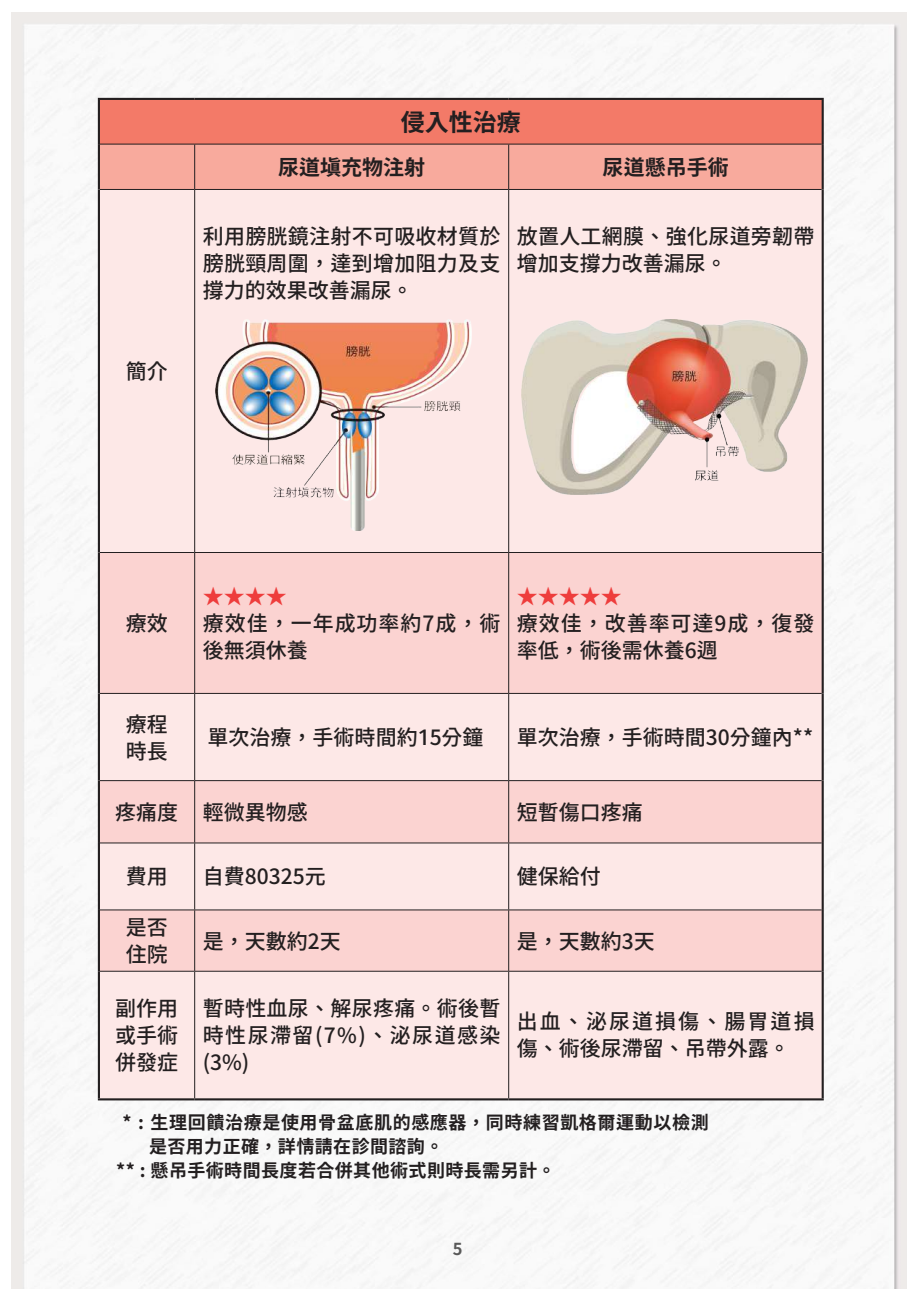
<style>
.page{position:relative;width:919px;height:1289px;background:#fff}
.page>*{position:absolute;margin:0;border:0;box-sizing:border-box;transform-origin:0 0}
.t1{font:24px "Gen Yo Gothic TW B";color:#231f20}
.t2{font:21px/27px "Gen Yo Gothic TW M";color:#231f20;text-align:justify}
.t3{font:21px/27px "Gen Yo Gothic TW M";letter-spacing:.045em;color:#231f20}
.t4{font:21px/27px "Gen Yo Gothic TW M";letter-spacing:.1em;color:#231f20}
.t5{font:21px "Gen Yo Gothic TW B";color:#231f20}
.t6{font:21px "Gen Yo Gothic TW M";color:#ee3d3c}
.t7{font:18px "Gen Yo Gothic TW B";letter-spacing:.025em;color:#231f20}
.t8{font:16.5px "Gen Yo Gothic TW B";color:#595959}
</style>
<div class="page">
<img style="left:12px;top:13px;width:894px;height:1275px">
<div style="left:99px;top:99px;width:723px;height:45px;background:#f37a68"></div>
<div style="left:100px;top:145px;width:721px;height:44px;background:#f8aa9d"></div>
<div style="left:100px;top:190px;width:721px;height:362px;background:#fde8e7"></div>
<div style="left:100px;top:553px;width:721px;height:140px;background:#fbd3d1"></div>
<div style="left:100px;top:694px;width:721px;height:86px;background:#fde8e7"></div>
<div style="left:100px;top:781px;width:721px;height:61px;background:#fbd3d1"></div>
<div style="left:100px;top:843px;width:721px;height:66px;background:#fde8e7"></div>
<div style="left:100px;top:910px;width:721px;height:60px;background:#fbd3d1"></div>
<div style="left:100px;top:971px;width:721px;height:127px;background:#fde8e7"></div>
<hr style="left:100px;top:144px;width:95px;height:1px;background:#231f20">
<hr style="left:195px;top:144px;width:313px;height:1px;background:#231f20">
<hr style="left:194px;top:144px;width:1px;height:45px;background:#231f20">
<hr style="left:508px;top:144px;width:313px;height:1px;background:#231f20">
<hr style="left:508px;top:144px;width:1px;height:45px;background:#231f20">
<hr style="left:100px;top:189px;width:95px;height:1px;background:#231f20">
<hr style="left:195px;top:189px;width:313px;height:1px;background:#231f20">
<hr style="left:194px;top:190px;width:1px;height:362px;background:#231f20">
<hr style="left:508px;top:189px;width:313px;height:1px;background:#231f20">
<hr style="left:508px;top:190px;width:1px;height:362px;background:#231f20">
<hr style="left:100px;top:552px;width:95px;height:1px;background:#231f20">
<hr style="left:195px;top:552px;width:313px;height:1px;background:#231f20">
<hr style="left:194px;top:553px;width:1px;height:140px;background:#231f20">
<hr style="left:508px;top:552px;width:313px;height:1px;background:#231f20">
<hr style="left:508px;top:553px;width:1px;height:140px;background:#231f20">
<hr style="left:100px;top:693px;width:95px;height:1px;background:#231f20">
<hr style="left:195px;top:693px;width:313px;height:1px;background:#231f20">
<hr style="left:194px;top:693px;width:1px;height:87px;background:#231f20">
<hr style="left:508px;top:693px;width:313px;height:1px;background:#231f20">
<hr style="left:508px;top:693px;width:1px;height:87px;background:#231f20">
<hr style="left:100px;top:780px;width:95px;height:1px;background:#231f20">
<hr style="left:195px;top:780px;width:313px;height:1px;background:#231f20">
<hr style="left:194px;top:781px;width:1px;height:61px;background:#231f20">
<hr style="left:508px;top:780px;width:313px;height:1px;background:#231f20">
<hr style="left:508px;top:781px;width:1px;height:61px;background:#231f20">
<hr style="left:100px;top:842px;width:95px;height:1px;background:#231f20">
<hr style="left:195px;top:842px;width:313px;height:1px;background:#231f20">
<hr style="left:194px;top:843px;width:1px;height:66px;background:#231f20">
<hr style="left:508px;top:842px;width:313px;height:1px;background:#231f20">
<hr style="left:508px;top:843px;width:1px;height:66px;background:#231f20">
<hr style="left:194px;top:910px;width:1px;height:60px;background:#231f20">
<hr style="left:508px;top:910px;width:1px;height:60px;background:#231f20">
<hr style="left:194px;top:971px;width:1px;height:127px;background:#231f20">
<hr style="left:508px;top:971px;width:1px;height:127px;background:#231f20">
<hr style="left:98px;top:98px;width:97px;height:2px;background:#231f20">
<hr style="left:98px;top:100px;width:2px;height:44px;background:#231f20">
<hr style="left:195px;top:98px;width:313px;height:2px;background:#231f20">
<hr style="left:508px;top:98px;width:315px;height:2px;background:#231f20">
<hr style="left:821px;top:100px;width:2px;height:44px;background:#231f20">
<hr style="left:98px;top:144px;width:2px;height:45px;background:#231f20">
<hr style="left:821px;top:144px;width:2px;height:45px;background:#231f20">
<hr style="left:98px;top:189px;width:2px;height:363px;background:#231f20">
<hr style="left:821px;top:189px;width:2px;height:363px;background:#231f20">
<hr style="left:98px;top:552px;width:2px;height:141px;background:#231f20">
<hr style="left:821px;top:552px;width:2px;height:141px;background:#231f20">
<hr style="left:98px;top:693px;width:2px;height:87px;background:#231f20">
<hr style="left:821px;top:693px;width:2px;height:87px;background:#231f20">
<hr style="left:98px;top:780px;width:2px;height:63px;background:#231f20">
<hr style="left:821px;top:780px;width:2px;height:63px;background:#231f20">
<hr style="left:98px;top:843px;width:2px;height:66px;background:#231f20">
<hr style="left:821px;top:843px;width:2px;height:66px;background:#231f20">
<hr style="left:98px;top:909px;width:2px;height:62px;background:#231f20">
<hr style="left:821px;top:909px;width:2px;height:62px;background:#231f20">
<hr style="left:98px;top:971px;width:2px;height:127px;background:#231f20">
<hr style="left:821px;top:971px;width:2px;height:127px;background:#231f20">
<hr style="left:98px;top:1098px;width:97px;height:2px;background:#231f20">
<hr style="left:195px;top:1098px;width:313px;height:2px;background:#231f20">
<hr style="left:508px;top:1098px;width:315px;height:2px;background:#231f20">
<hr style="left:100px;top:909px;width:95px;height:1px;background:#231f20">
<hr style="left:195px;top:909px;width:313px;height:1px;background:#231f20">
<hr style="left:508px;top:909px;width:313px;height:1px;background:#231f20">
<hr style="left:100px;top:970px;width:95px;height:1px;background:#231f20">
<hr style="left:195px;top:970px;width:313px;height:1px;background:#231f20">
<hr style="left:508px;top:970px;width:313px;height:1px;background:#231f20">
<img style="left:521px;top:319px;width:286px;height:175px">
<img style="left:216px;top:319px;width:255px;height:211px">
<p class="t1" style="left:401px;top:109px;width:121px">侵入性治療</p>
<p class="t5" style="left:278px;top:155px;width:148px">尿道填充物注射</p>
<p class="t5" style="left:602px;top:155px;width:127px">尿道懸吊手術</p>
<p class="t2" style="left:126px;top:358px;width:43px">簡介</p>
<p class="t2" style="left:203px;top:223px;width:299px">利用膀胱鏡注射不可吸收材質於膀胱頸周圍，達到增加阻力及支撐力的效果改善漏尿。</p>
<p class="t2" style="left:516px;top:223px;width:299px">放置人工網膜、強化尿道旁韌帶增加支撐力改善漏尿。</p>
<p class="t2" style="left:126px;top:610px;width:43px">療效</p>
<p class="t2" style="left:126px;top:710px;width:43px">療程時長</p>
<p class="t6" style="left:203px;top:584px;width:85px">★★★★</p>
<p class="t3" style="left:203px;top:610px;width:299px">療效佳，一年成功率約7成，術後無須休養</p>
<p class="t6" style="left:516px;top:584px;width:106px">★★★★★</p>
<p class="t3" style="left:516px;top:610px;width:299px">療效佳，改善率可達9成，復發率低，術後需休養6週</p>
<p class="t2" style="left:207px;top:724px;width:277px">單次治療，手術時間約15分鐘</p>
<p class="t2" style="left:516px;top:724px;width:298px">單次治療，手術時間30分鐘內**</p>
<p class="t2" style="left:115px;top:799px;width:194px">疼痛度 輕微異物感</p>
<p class="t2" style="left:516px;top:799px;width:127px">短暫傷口疼痛</p>
<p class="t2" style="left:126px;top:863px;width:43px">費用</p>
<p class="t2" style="left:203px;top:863px;width:124px">自費80325元</p>
<p class="t2" style="left:516px;top:863px;width:85px">健保給付</p>
<p class="t2" style="left:126px;top:914px;width:43px">是否住院</p>
<p class="t2" style="left:203px;top:927px;width:139px">是，天數約2天</p>
<p class="t2" style="left:516px;top:927px;width:139px">是，天數約3天</p>
<p class="t2" style="left:115px;top:995px;width:64px">副作用或手術併發症</p>
<p class="t2" style="left:203px;top:995px;width:299px">暫時性血尿、解尿疼痛。術後暫時性尿滯留(7%)、泌尿道感染(3%)</p>
<p class="t4" style="left:516px;top:1008px;width:299px">出血、泌尿道損傷、腸胃道損傷、術後尿滯留、吊帶外露。</p>
<p class="t7" style="left:122px;top:1112px;width:588px">* : 生理回饋治療是使用骨盆底肌的感應器，同時練習凱格爾運動以檢測</p>
<p class="t7" style="left:149px;top:1136px;width:296px">是否用力正確，詳情請在診間諮詢。</p>
<p class="t7" style="left:116px;top:1160px;width:441px">** : 懸吊手術時間長度若合併其他術式則時長需另計。</p>
<p class="t8" style="left:452px;top:1239px;width:11px">5</p>
</div>
